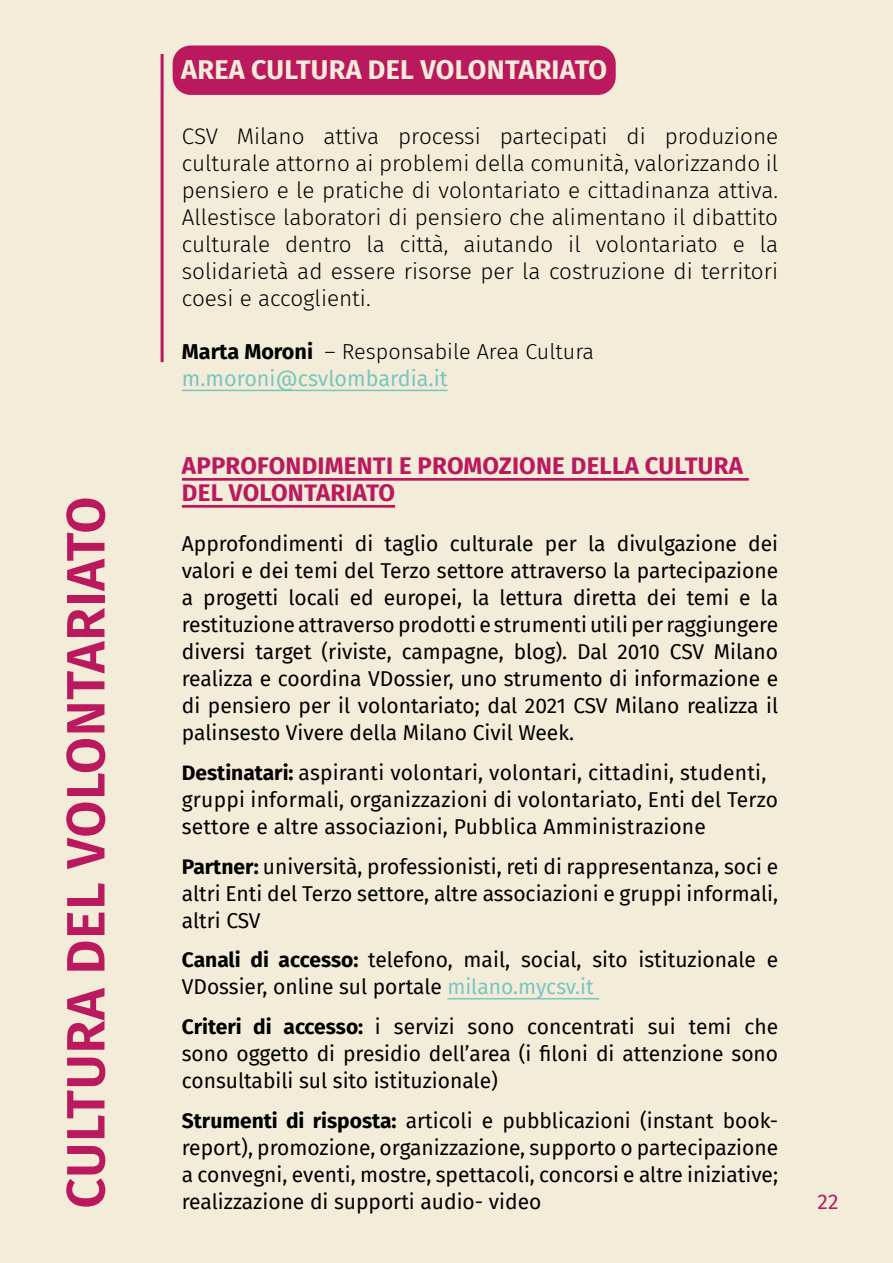
<style>
.page{position:relative;width:893px;height:1263px;background:#f3ecd9}
.page>*{position:absolute;margin:0;border:0;box-sizing:border-box;transform-origin:0 0}
.t1{font:600 54px "Fira Sans";letter-spacing:.01em;color:#ba195e}
.t2{font:700 27px "Fira Sans";letter-spacing:.01em;color:#f3ecd9}
.t3{font:700 24px/27px "Fira Sans";letter-spacing:.01em;color:#ba195e}
.t4{font:300 22.5px/27px "Fira Sans";color:#000;text-align:justify}
.t5{font:300 21.6px/27px "Fira Sans";color:#000}
.t6{font:21px/27px "Fira Sans";color:#000;text-align:justify}
.t7{font:21px "Fira Sans";color:#ba195e}
.s1{font-weight:700}
.s2{font-weight:400;color:#79c6c0}
.s3{color:#79c6c0}
</style>
<div class="page">
<hr style="left:182px;top:390px;width:266px;height:1px;background:#79c6c0">
<hr style="left:182px;top:478px;width:567px;height:3px;background:#ba195e">
<hr style="left:182px;top:505px;width:213px;height:3px;background:#ba195e">
<hr style="left:447px;top:998px;width:152px;height:1px;background:#79c6c0">
<div style="left:173px;top:45px;width:443px;height:50px;background:#ba195e;border-radius:18px"></div>
<hr style="left:161px;top:54px;width:3px;height:308px;background:#ba195e">
<h1 class="t1" style="left:41px;top:1209px;width:714px;rotate:-90deg">CULTURA DEL VOLONTARIATO</h1>
<p class="t2" style="left:181px;top:47px;width:427px">AREA CULTURA DEL VOLONTARIATO</p>
<p class="t4" style="left:182px;top:123px;width:598px">CSV Milano attiva processi partecipati di produzione culturale attorno ai problemi della comunità, valorizzando il pensiero e le pratiche di volontariato e cittadinanza attiva.<br>Allestisce laboratori di pensiero che alimentano il dibattito culturale dentro la città, aiutando il volontariato e la solidarietà ad essere risorse per la costruzione di territori coesi e accoglienti.</p>
<p class="t5" style="left:182px;top:338px;width:414px"><span class="s1">Marta Moroni</span> – Responsabile Area Cultura <span class="s2">m.moroni@csvlombardia.it</span></p>
<p class="t3" style="left:182px;top:450px;width:562px">APPROFONDIMENTI E PROMOZIONE DELLA CULTURA<br>DEL VOLONTARIATO</p>
<p class="t6" style="left:182px;top:529px;width:598px">Approfondimenti di taglio culturale per la divulgazione dei valori e dei temi del Terzo settore attraverso la partecipazione a progetti locali ed europei, la lettura diretta dei temi e la restituzione attraverso prodotti e strumenti utili per raggiungere diversi target (riviste, campagne, blog). Dal 2010 CSV Milano realizza e coordina VDossier, uno strumento di informazione e di pensiero per il volontariato; dal 2021 CSV Milano realizza il palinsesto Vivere della Milano Civil Week.</p>
<p class="t6" style="left:182px;top:758px;width:598px;text-align:left"><span class="s1">Destinatari:</span> aspiranti volontari, volontari, cittadini, studenti, gruppi informali, organizzazioni di volontariato, Enti del Terzo settore e altre associazioni, Pubblica Amministrazione</p>
<p class="t6" style="left:182px;top:852px;width:598px"><span class="s1">Partner:</span> università, professionisti, reti di rappresentanza, soci e altri Enti del Terzo settore, altre associazioni e gruppi informali, altri CSV</p>
<p class="t6" style="left:182px;top:946px;width:598px"><span class="s1">Canali di accesso:</span> telefono, mail, social, sito istituzionale e<br>VDossier, online sul portale <span class="s3">milano.mycsv.it</span></p>
<p class="t6" style="left:182px;top:1013px;width:598px"><span class="s1">Criteri di accesso:</span> i servizi sono concentrati sui temi che sono oggetto di presidio dell’area (i filoni di attenzione sono consultabili sul sito istituzionale)</p>
<p class="t6" style="left:182px;top:1106px;width:598px"><span class="s1">Strumenti di risposta:</span> articoli e pubblicazioni (instant book&shy;report), promozione, organizzazione, supporto o partecipazione a convegni, eventi, mostre, spettacoli, concorsi e altre iniziative; realizzazione di supporti audio- video</p>
<p class="t7" style="left:818px;top:1186px;width:22px">22</p>
</div>
